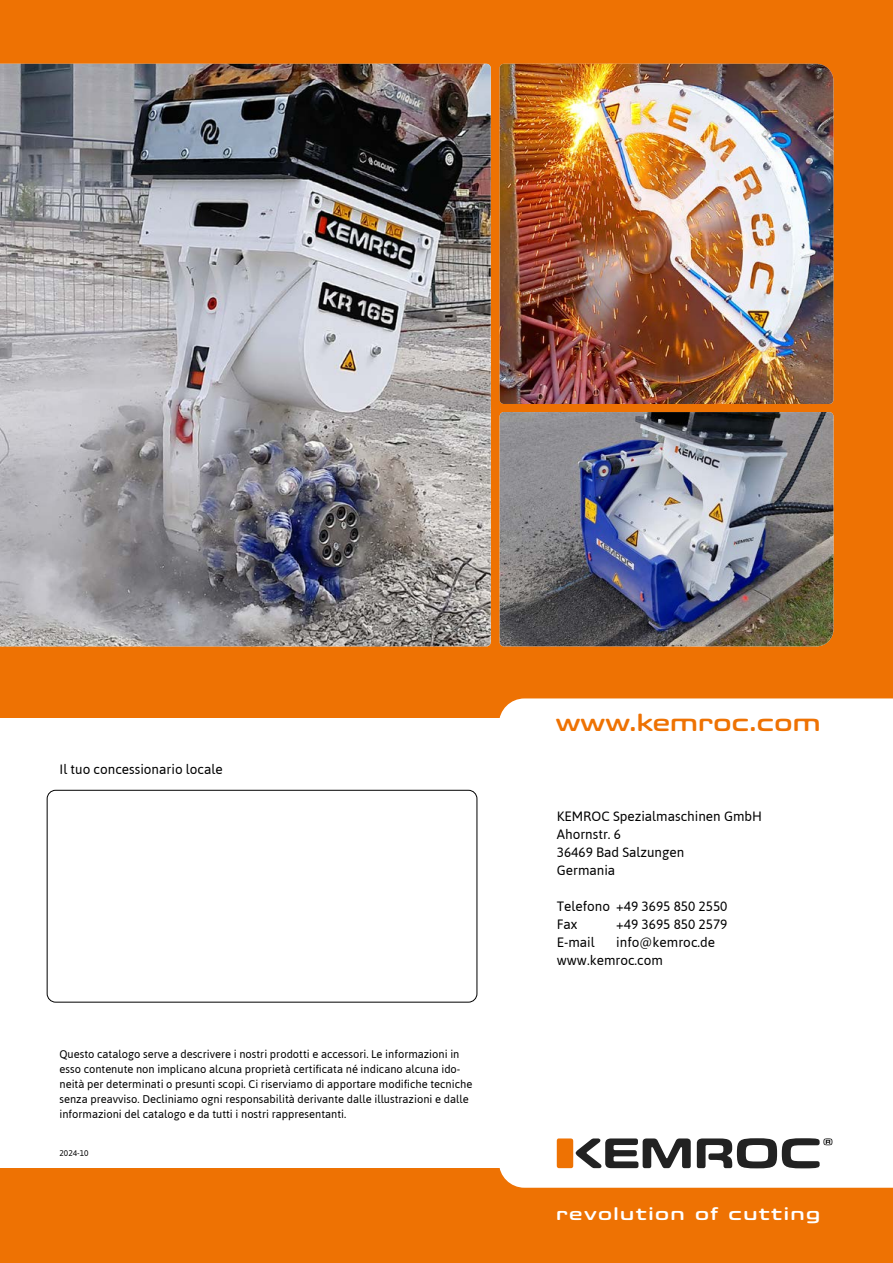
<style>
.page{position:relative;width:893px;height:1263px;background:#fff}
.page>*{position:absolute;margin:0;border:0;box-sizing:border-box;transform-origin:0 0}
.t1{font:600 25.5px "Eurostile Candy LT Pro";letter-spacing:.01em;color:#ee7203;scale:.95 1}
.t2{font:600 18.75px "Eurostile Candy LT Pro";letter-spacing:.075em;color:#fff}
.t3{font:13.5px/18px "Asap";color:#000}
.t4{font:11.1px/15px "Asap";color:#000}
.t5{font:8.25px "Asap";color:#000}
</style>
<div class="page">
<div style="left:0;top:0;width:893px;height:718px;background:#ee7203"></div>
<div style="left:0;top:1168px;width:893px;height:95px;background:#ee7203"></div>
<div style="left:499px;top:698px;width:394px;height:20px;background:#fff"></div>
<div style="left:47px;top:790px;width:430px;height:212px;border:1px solid #000;border-radius:9px"></div>
<svg style="left:499px;top:1138px;width:394px;height:50px"></svg>
<img style="left:500px;top:412px;width:333px;height:234px">
<img style="left:500px;top:64px;width:333px;height:340px">
<img style="left:0;top:64px;width:491px;height:582px">
<p class="t3" style="left:60px;top:760px;width:165px">Il tuo concessionario locale</p>
<p class="t4" style="left:60px;top:1046px;width:414px">Questo catalogo serve a descrivere i nostri prodotti e accessori. Le informazioni in esso contenute non implicano alcuna proprietà certificata né indicano alcuna ido&shy;neità per determinati o presunti scopi. Ci riserviamo di apportare modifiche tecniche senza preavviso. Decliniamo ogni responsabilità derivante dalle illustrazioni e dalle informazioni del catalogo e da tutti i nostri rappresentanti.</p>
<p class="t5" style="left:60px;top:1147px;width:31px">2024-10</p>
<h1 class="t1" style="left:556px;top:708px;width:280px">www.kemroc.com</h1>
<p class="t3" style="left:557px;top:806px;width:207px">KEMROC Spezialmaschinen GmbH<br>Ahornstr. 6<br>36469 Bad Salzungen<br>Germania</p>
<p class="t3" style="left:557px;top:896px;width:172px">Telefono +49 3695 850 2550<br>Fax</p>
<p class="t3" style="left:616px;top:914px;width:113px">+49 3695 850 2579</p>
<p class="t3" style="left:557px;top:932px;width:160px;text-indent:60px">info@kemroc.de www.kemroc.com</p>
<p class="t3" style="left:557px;top:932px;width:40px">E-mail</p>
<h2 class="t2" style="left:556px;top:1204px;width:266px">revolution of cutting</h2>
</div>
